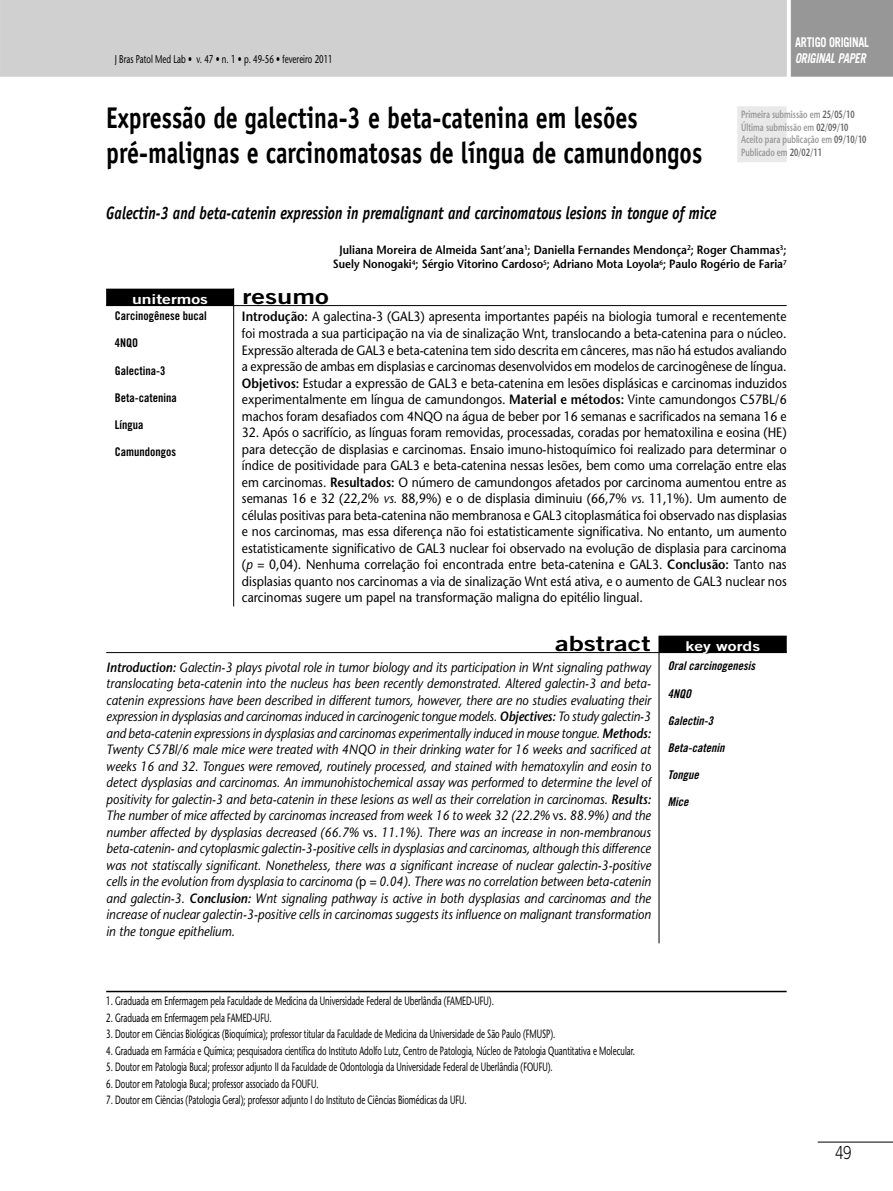
<style>
.page{position:relative;width:893px;height:1191px;background:#fff}
.page>*{position:absolute;margin:0;border:0;box-sizing:border-box;transform-origin:0 0}
.t1{font:700 30px/34.5px "Officina Sans Std";color:#000;scale:.8 1}
.t2{font:21px "Trade Gothic LT Std Bd 2";color:#000;scale:1.3 1}
.t3{font:italic 700 18px "Officina Sans Std";color:#000;scale:.8 1}
.t4{font:300 18px "Trade Gothic LT Std";color:#000;scale:.8 1}
.t5{font:500 13.5px/16.5px "Stone Sans Std";color:#000;text-align:justify;scale:.9 1}
.t6{font:italic 500 13.5px/16.5px "Stone Sans Std";color:#000;text-align:justify;scale:.9 1}
.t7{font:13.5px "Trade Gothic LT Std Bd 2";color:#fff;scale:1.3 1}
.t8{font:700 13.5px "Trade Gothic LT Std";color:#fff;scale:.8 1}
.t9{font:italic 700 13.5px "Trade Gothic LT Std";letter-spacing:-.02em;color:#fff;scale:.8 1}
.t10{font:500 12px "Stone Sans Std";color:#000;scale:.65 1}
.t11{font:600 12px/14.4px "Stone Sans Std";color:#000;text-align:center;scale:.9 1}
.t12{font:12px "Trade Gothic LT Std Bd Cn 20";color:#000}
.t13{font:12px "Trade Gothic LT Std Bd Cn 20 Obl";color:#000}
.t14{font:500 11.25px "Stone Sans Std";color:#000;scale:.7 1}
.t15{font:600 10.5px/12.6px "Stone Sans Std";color:#979797;scale:.7 1}
.s1{font-weight:600}
.s2{font-style:italic}
.s3{color:#636363}
.s4{font-style:normal}
</style>
<div class="page">
<div style="left:791px;top:0;width:102px;height:77px;background:#979797"></div>
<div style="left:0;top:0;width:787px;height:77px;background:#d0d0d0"></div>
<div style="left:737px;top:106px;width:50px;height:56px;background:#e9e9e9"></div>
<hr style="left:818px;top:1141px;width:75px;height:1px;background:#000">
<hr style="left:233px;top:288px;width:1px;height:318px;background:#000">
<div style="left:107px;top:289px;width:126px;height:16px;background:#000"></div>
<hr style="left:106px;top:305px;width:681px;height:1px;background:#000">
<div style="left:659px;top:636px;width:127px;height:16px;background:#000"></div>
<hr style="left:659px;top:636px;width:1px;height:307px;background:#000">
<hr style="left:106px;top:652px;width:681px;height:1px;background:#000">
<hr style="left:106px;top:990px;width:681px;height:2px;background:#000">
<p class="t14" style="left:115px;top:53px;width:313px">J Bras Patol Med Lab • v. 47 • n. 1 • p. 49-56 • fevereiro 2011</p>
<p class="t8" style="left:795px;top:33px;width:94px">ARTIGO ORIGINAL</p>
<p class="t9" style="left:795px;top:50px;width:90px">ORIGINAL PAPER</p>
<h1 class="t1" style="left:106px;top:100px;width:746px">Expressão de galectina-3 e beta-catenina em lesões pré-malignas e carcinomatosas de língua de camundongos</h1>
<h3 class="t3" style="left:106px;top:202px;width:764px">Galectin-3 and beta-catenin expression in premalignant and carcinomatous lesions in tongue of mice</h3>
<p class="t11" style="left:333px;top:243px;width:506px">Juliana Moreira de Almeida Sant’ana<sup>1</sup>; Daniella Fernandes Mendonça<sup>2</sup>; Roger Chammas<sup>3</sup>;<br>Suely Nonogaki<sup>4</sup>; Sérgio Vitorino Cardoso<sup>5</sup>; Adriano Mota Loyola<sup>6</sup>; Paulo Rogério de Faria<sup>7</sup></p>
<p class="t5" style="left:242px;top:308px;width:607px"><span class="s1">Introdução:</span> A galectina-3 (GAL3) apresenta importantes papéis na biologia tumoral e recentemente foi mostrada a sua participação na via de sinalização Wnt, translocando a beta-catenina para o núcleo.<br>Expressão alterada de GAL3 e beta-catenina tem sido descrita em cânceres, mas não há estudos avaliando a expressão de ambas em displasias e carcinomas desenvolvidos em modelos de carcinogênese de língua.<br><span class="s1">Objetivos:</span> Estudar a expressão de GAL3 e beta-catenina em lesões displásicas e carcinomas induzidos experimentalmente em língua de camundongos. <span class="s1">Material e métodos:</span> Vinte camundongos C57BL/6 machos foram desafiados com 4NQO na água de beber por 16 semanas e sacrificados na semana 16 e</p>
<p class="t5" style="left:242px;top:424px;width:607px">32. Após o sacrifício, as línguas foram removidas, processadas, coradas por hematoxilina e eosina (HE) para detecção de displasias e carcinomas. Ensaio imuno-histoquímico foi realizado para determinar o índice de positividade para GAL3 e beta-catenina nessas lesões, bem como uma correlação entre elas em carcinomas. <span class="s1">Resultados:</span> O número de camundongos afetados por carcinoma aumentou entre as semanas 16 e 32 (22,2% <span class="s2">vs.</span> 88,9%) e o de displasia diminuiu (66,7% <span class="s2">vs.</span> 11,1%). Um aumento de células positivas para beta-catenina não membranosa e GAL3 citoplasmática foi observado nas displasias e nos carcinomas, mas essa diferença não foi estatisticamente significativa. No entanto, um aumento estatisticamente significativo de GAL3 nuclear foi observado na evolução de displasia para carcinoma (<span class="s2">p</span> = 0,04). Nenhuma correlação foi encontrada entre beta-catenina e GAL3. <span class="s1">Conclusão:</span> Tanto nas displasias quanto nos carcinomas a via de sinalização Wnt está ativa, e o aumento de GAL3 nuclear nos carcinomas sugere um papel na transformação maligna do epitélio lingual.</p>
<p class="t15" style="left:741px;top:108px;width:181px">Primeira submissão em <span class="s3">25/05/10<br></span>Última submissão em <span class="s3">02/09/10<br></span>Aceito para publicação em <span class="s3">09/10/10<br></span>Publicado em <span class="s3">20/02/11</span></p>
<p class="t7" style="left:132px;top:290px;width:60px">unitermos</p>
<h2 class="t2" style="left:242px;top:283px;width:68px">resumo</h2>
<p class="t12" style="left:115px;top:309px;width:93px">Carcinogênese bucal</p>
<p class="t12" style="left:115px;top:336px;width:25px">4NQO</p>
<p class="t12" style="left:115px;top:363px;width:52px">Galectina-3</p>
<p class="t12" style="left:115px;top:390px;width:63px">Beta-catenina</p>
<p class="t12" style="left:115px;top:417px;width:30px">Língua</p>
<p class="t12" style="left:115px;top:444px;width:63px">Camundongos</p>
<h2 class="t2" style="left:555px;top:630px;width:75px">abstract</h2>
<p class="t6" style="left:106px;top:659px;width:607px"><span class="s1">Introduction:</span> Galectin-3 plays pivotal role in tumor biology and its participation in Wnt signaling pathway translocating beta-catenin into the nucleus has been recently demonstrated. Altered galectin-3 and beta&shy;catenin expressions have been described in different tumors, however, there are no studies evaluating their expression in dysplasias and carcinomas induced in carcinogenic tongue models. <span class="s1">Objectives:</span> To study galectin-3 and beta-catenin expressions in dysplasias and carcinomas experimentally induced in mouse tongue. <span class="s1">Methods:<br></span>Twenty C57Bl/6 male mice were treated with 4NQO in their drinking water for 16 weeks and sacrificed at weeks 16 and 32. Tongues were removed, routinely processed, and stained with hematoxylin and eosin to detect dysplasias and carcinomas. An immunohistochemical assay was performed to determine the level of positivity for galectin-3 and beta-catenin in these lesions as well as their correlation in carcinomas. <span class="s1">Results:<br></span>The number of mice affected by carcinomas increased from week 16 to week 32 (22.2% <span class="s4">vs.</span> 88.9%) and the number affected by dysplasias decreased (66.7% <span class="s4">vs.</span> 11.1%). There was an increase in non-membranous beta-catenin- and cytoplasmic galectin-3-positive cells in dysplasias and carcinomas, although this difference was not statiscally significant. Nonetheless, there was a significant increase of nuclear galectin-3-positive cells in the evolution from dysplasia to carcinoma (<span class="s4">p</span> = 0.04). There was no correlation between beta-catenin and galectin-3. <span class="s1">Conclusion:</span> Wnt signaling pathway is active in both dysplasias and carcinomas and the increase of nuclear galectin-3-positive cells in carcinomas suggests its influence on malignant transformation in the tongue epithelium.</p>
<p class="t7" style="left:686px;top:637px;width:59px">key words</p>
<p class="t13" style="left:668px;top:659px;width:89px">Oral carcinogenesis</p>
<p class="t13" style="left:668px;top:686px;width:25px">4NQO</p>
<p class="t13" style="left:668px;top:713px;width:47px">Galectin-3</p>
<p class="t13" style="left:668px;top:740px;width:58px">Beta-catenin</p>
<p class="t13" style="left:668px;top:767px;width:32px">Tongue</p>
<p class="t13" style="left:668px;top:794px;width:22px">Mice</p>
<p class="t10" style="left:106px;top:993px;width:598px">1. Graduada em Enfermagem pela Faculdade de Medicina da Universidade Federal de Uberlândia (FAMED-UFU).</p>
<p class="t10" style="left:106px;top:1010px;width:256px">2. Graduada em Enfermagem pela FAMED-UFU.</p>
<p class="t10" style="left:106px;top:1026px;width:692px">3. Doutor em Ciências Biológicas (Bioquímica); professor titular da Faculdade de Medicina da Universidade de São Paulo (FMUSP).</p>
<p class="t10" style="left:106px;top:1043px;width:815px">4. Graduada em Farmácia e Química; pesquisadora científica do Instituto Adolfo Lutz, Centro de Patologia, Núcleo de Patologia Quantitativa e Molecular.</p>
<p class="t10" style="left:106px;top:1059px;width:688px">5. Doutor em Patologia Bucal; professor adjunto II da Faculdade de Odontologia da Universidade Federal de Uberlândia (FOUFU).</p>
<p class="t10" style="left:106px;top:1076px;width:328px">6. Doutor em Patologia Bucal; professor associado da FOUFU.</p>
<p class="t10" style="left:106px;top:1092px;width:556px">7. Doutor em Ciências (Patologia Geral); professor adjunto I do Instituto de Ciências Biomédicas da UFU.</p>
<h3 class="t4" style="left:836px;top:1141px;width:22px">49</h3>
</div>
